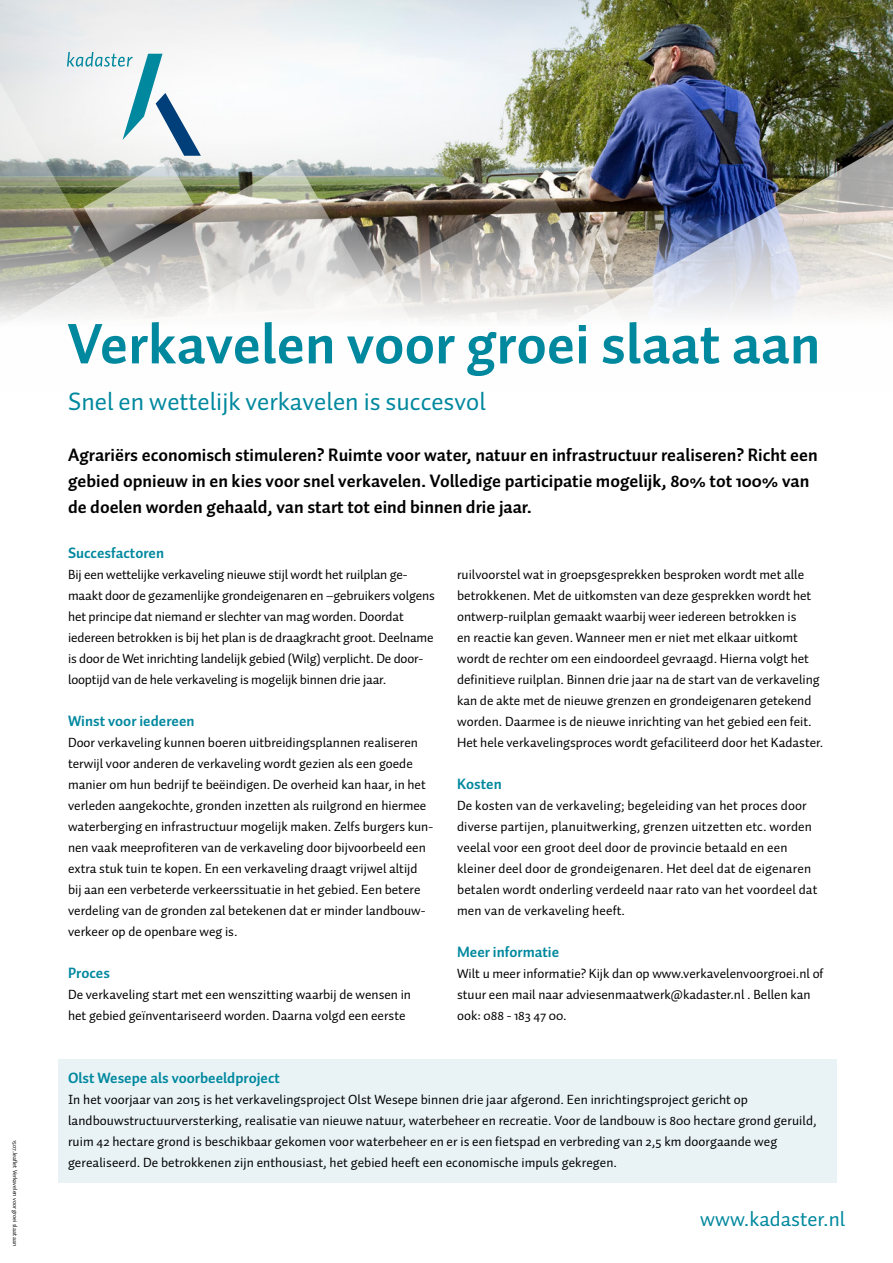
<style>
.page{position:relative;width:893px;height:1263px;background:#fff}
.page>*{position:absolute;margin:0;border:0;box-sizing:border-box;transform-origin:0 0}
.t1{font:700 57px "Auto 1";color:#00889e}
.t2{font:25.5px "Auto 1";color:#00889e}
.t3{font:21px "Auto 1";color:#00889e}
.t4{font:700 18px/25.5px "Auto 1";color:#000}
.t5{font:700 15px "Auto 1";color:#00889e}
.t6{font:13.5px/21px "Auto 1";color:#000}
.t7{font:6px "Auto 1";color:#000}
</style>
<div class="page">
<div style="left:58px;top:1059px;width:779px;height:123px;background:#e9f3f6"></div>
<img style="left:188px;top:0;width:705px;height:184px">
<svg style="left:386px;top:184px;width:82px;height:136px;background:#7c7368"></svg>
<img style="left:201px;top:159px;width:185px;height:57px">
<img style="left:468px;top:46px;width:425px;height:274px">
<svg style="left:188px;top:216px;width:270px;height:104px"></svg>
<svg style="left:0;top:0;width:188px;height:321px"></svg>
<img style="left:67px;top:52px;width:134px;height:201px">
<p class="t7" style="left:19px;top:1140px;width:106px;rotate:90deg">1507_leafletVerkavelenvoorgroeislaataa</p>
<h1 class="t1" style="left:68px;top:308px;width:754px">Verkavelen voor groei slaat aan</h1>
<h2 class="t2" style="left:68px;top:386px;width:419px">Snel en wettelijk verkavelen is succesvol</h2>
<p class="t4" style="left:68px;top:442px;width:751px">Agrariërs economisch stimuleren? Ruimte voor water, natuur en infrastructuur realiseren? Richt een gebied opnieuw in en kies voor snel verkavelen. Volledige participatie mogelijk, 80% tot 100% van de doelen worden gehaald, van start tot eind binnen drie jaar.</p>
<p class="t5" style="left:68px;top:543px;width:98px">Succesfactoren</p>
<p class="t6" style="left:68px;top:564px;width:368px">Bij een wettelijke verkaveling nieuwe stijl wordt het ruilplan ge&shy;maakt door de gezamenlijke grondeigenaren en –gebruikers volgens het principe dat niemand er slechter van mag worden. Doordat iedereen betrokken is bij het plan is de draagkracht groot. Deelname is door de Wet inrichting landelijk gebied (Wilg) verplicht. De door&shy;looptijd van de hele verkaveling is mogelijk binnen drie jaar.</p>
<p class="t5" style="left:68px;top:711px;width:128px">Winst voor iedereen</p>
<p class="t6" style="left:68px;top:732px;width:367px">Door verkaveling kunnen boeren uitbreidingsplannen realiseren terwijl voor anderen de verkaveling wordt gezien als een goede manier om hun bedrijf te beëindigen. De overheid kan haar, in het verleden aangekochte, gronden inzetten als ruilgrond en hiermee waterberging en infrastructuur mogelijk maken. Zelfs burgers kun&shy;nen vaak meeprofiteren van de verkaveling door bijvoorbeeld een extra stuk tuin te kopen. En een verkaveling draagt vrijwel altijd bij aan een verbeterde verkeerssituatie in het gebied. Een betere verdeling van de gronden zal betekenen dat er minder landbouw&shy;verkeer op de openbare weg is.</p>
<p class="t5" style="left:68px;top:963px;width:43px">Proces</p>
<p class="t6" style="left:68px;top:984px;width:345px">De verkaveling start met een wenszitting waarbij de wensen in het gebied geïnventariseerd worden. Daarna volgd een eerste</p>
<p class="t6" style="left:457px;top:564px;width:368px">ruilvoorstel wat in groepsgesprekken besproken wordt met alle betrokkenen. Met de uitkomsten van deze gesprekken wordt het ontwerp-ruilplan gemaakt waarbij weer iedereen betrokken is<br>en reactie kan geven. Wanneer men er niet met elkaar uitkomt wordt de rechter om een eindoordeel gevraagd. Hierna volgt het definitieve ruilplan. Binnen drie jaar na de start van de verkaveling kan de akte met de nieuwe grenzen en grondeigenaren getekend worden. Daarmee is de nieuwe inrichting van het gebied een feit.<br>Het hele verkavelingsproces wordt gefaciliteerd door het Kadaster.</p>
<p class="t5" style="left:457px;top:774px;width:46px">Kosten</p>
<p class="t6" style="left:457px;top:795px;width:362px">De kosten van de verkaveling; begeleiding van het proces door diverse partijen, planuitwerking, grenzen uitzetten etc. worden veelal voor een groot deel door de provincie betaald en een kleiner deel door de grondeigenaren. Het deel dat de eigenaren betalen wordt onderling verdeeld naar rato van het voordeel dat men van de verkaveling heeft.</p>
<p class="t5" style="left:457px;top:942px;width:104px">Meer informatie</p>
<p class="t6" style="left:457px;top:963px;width:368px">Wilt u meer informatie? Kijk dan op www.verkavelenvoorgroei.nl of stuur een mail naar adviesenmaatwerk@kadaster.nl . Bellen kan ook: 088 - 183 47 00.</p>
<p class="t5" style="left:68px;top:1068px;width:213px">Olst Wesepe als voorbeeldproject</p>
<p class="t6" style="left:68px;top:1089px;width:750px">In het voorjaar van 2015 is het verkavelingsproject Olst Wesepe binnen drie jaar afgerond. Een inrichtingsproject gericht op landbouwstructuurversterking, realisatie van nieuwe natuur, waterbeheer en recreatie. Voor de landbouw is 800 hectare grond geruild, ruim 42 hectare grond is beschikbaar gekomen voor waterbeheer en er is een fietspad en verbreding van 2,5 km doorgaande weg gerealiseerd. De betrokkenen zijn enthousiast, het gebied heeft een economische impuls gekregen.</p>
<h3 class="t3" style="left:700px;top:1205px;width:146px">www.kadaster.nl</h3>
</div>
